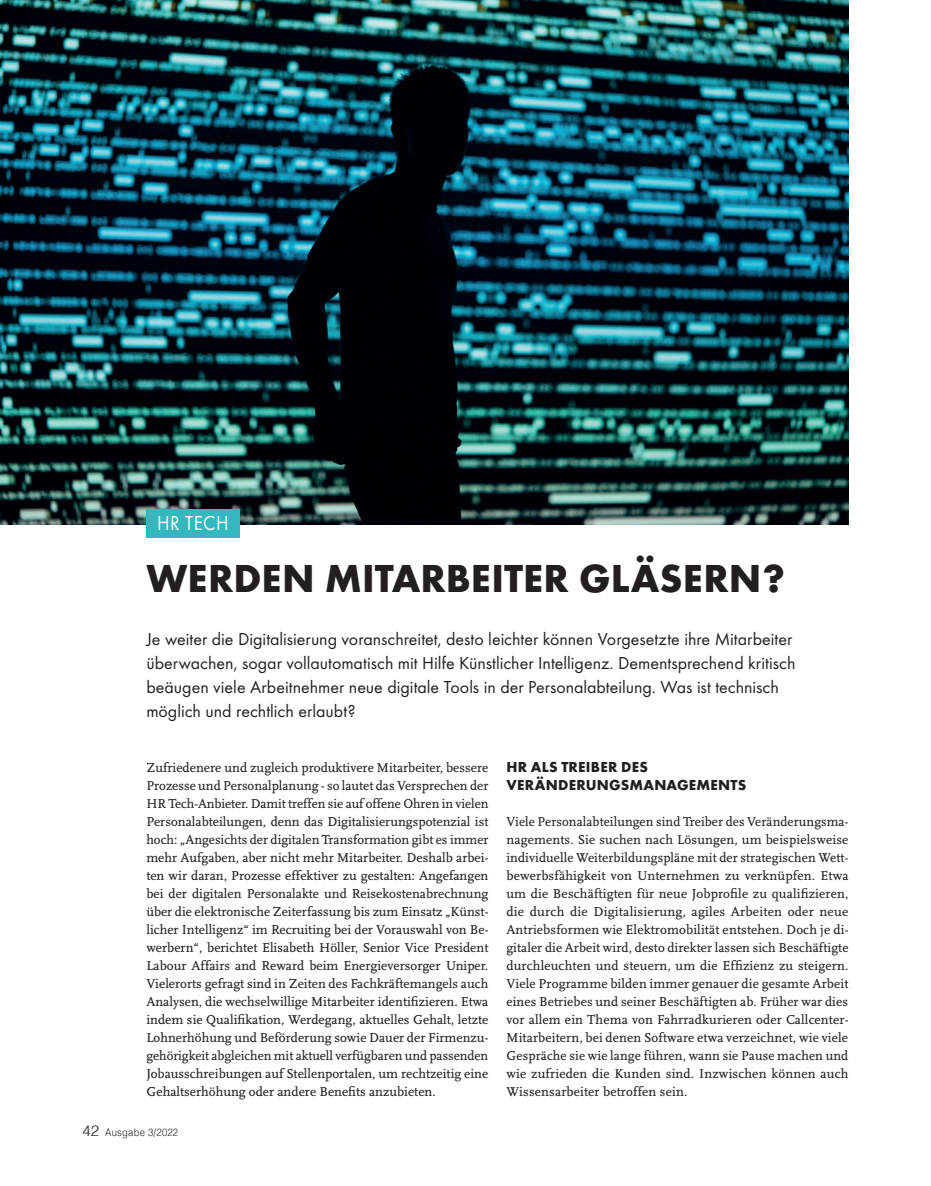
<style>
.page{position:relative;width:931px;height:1186px;background:#fff}
.page>*{position:absolute;margin:0;border:0;box-sizing:border-box;transform-origin:0 0}
.t1{font:700 40.5px "Futura T";color:#231f20}
.t2{font:21px "Futura T";letter-spacing:.025em;color:#fff;scale:.9 1}
.t3{font:18px/24px "Futura T";color:#231f20}
.t4{font:700 15px/18px "Futura T";letter-spacing:.015em;color:#231f20}
.t5{font:13.5px/18px "AD Scala Romein";letter-spacing:.005em;color:#231f20;text-align:justify}
.t6{font:300 10.5px "Helvetica";letter-spacing:.025em;color:#231f20;scale:.9 1}
.s1{font-size:15px}
</style>
<div class="page">
<img style="left:0;top:0;width:848px;height:525px">
<div style="left:146px;top:509px;width:94px;height:28px;background:#35b7be"></div>
<h2 class="t2" style="left:157px;top:511px;width:81px">HR TECH</h2>
<h1 class="t1" style="left:146px;top:554px;width:640px">WERDEN MITARBEITER GLÄSERN?</h1>
<p class="t3" style="left:146px;top:627px;width:650px">Je weiter die Digitalisierung voranschreitet, desto leichter können Vorgesetzte ihre Mitarbeiter überwachen, sogar vollautomatisch mit Hilfe Künstlicher Intelligenz. Dementsprechend kritisch beäugen viele Arbeitnehmer neue digitale Tools in der Personalabteilung. Was ist technisch möglich und rechtlich erlaubt?</p>
<p class="t5" style="left:146px;top:758px;width:343px">Zufriedenere und zugleich produktivere Mitarbeiter, bessere Prozesse und Personalplanung - so lautet das Versprechen der HR Tech-Anbieter. Damit treffen sie auf offene Ohren in vielen Personalabteilungen, denn das Digitalisierungspotenzial ist hoch: „Angesichts der digitalen Transformation gibt es immer mehr Aufgaben, aber nicht mehr Mitarbeiter. Deshalb arbei&shy;ten wir daran, Prozesse effektiver zu gestalten: Angefangen bei der digitalen Personalakte und Reisekostenabrechnung über die elektronische Zeiterfassung bis zum Einsatz „Künst&shy;licher Intelligenz“ im Recruiting bei der Vorauswahl von Be&shy;werbern“, berichtet Elisabeth Höller, Senior Vice President Labour Affairs and Reward beim Energieversorger Uniper.<br>Vielerorts gefragt sind in Zeiten des Fachkräftemangels auch Analysen, die wechselwillige Mitarbeiter identifizieren. Etwa indem sie Qualifikation, Werdegang, aktuelles Gehalt, letzte Lohnerhöhung und Beförderung sowie Dauer der Firmenzu&shy;gehörigkeit abgleichen mit aktuell verfügbaren und passenden Jobausschreibungen auf Stellenportalen, um rechtzeitig eine Gehaltserhöhung oder andere Benefits anzubieten.</p>
<p class="t4" style="left:506px;top:757px;width:241px">HR ALS TREIBER DES<br>VERÄNDERUNGSMANAGEMENTS</p>
<p class="t5" style="left:506px;top:812px;width:343px">Viele Personalabteilungen sind Treiber des Veränderungsma&shy;nagements. Sie suchen nach Lösungen, um beispielsweise individuelle Weiterbildungspläne mit der strategischen Wett&shy;bewerbsfähigkeit von Unternehmen zu verknüpfen. Etwa um die Beschäftigten für neue Jobprofile zu qualifizieren, die durch die Digitalisierung, agiles Arbeiten oder neue Antriebsformen wie Elektromobilität entstehen. Doch je di&shy;gitaler die Arbeit wird, desto direkter lassen sich Beschäftigte durchleuchten und steuern, um die Effizienz zu steigern.<br>Viele Programme bilden immer genauer die gesamte Arbeit eines Betriebes und seiner Beschäftigten ab. Früher war dies vor allem ein Thema von Fahrradkurieren oder Callcenter-Mitarbeitern, bei denen Software etwa verzeichnet, wie viele Gespräche sie wie lange führen, wann sie Pause machen und wie zufrieden die Kunden sind. Inzwischen können auch Wissensarbeiter betroffen sein.</p>
<p class="t6" style="left:83px;top:1127px;width:108px"><span class="s1">42</span> Ausgabe 3/2022</p>
</div>
